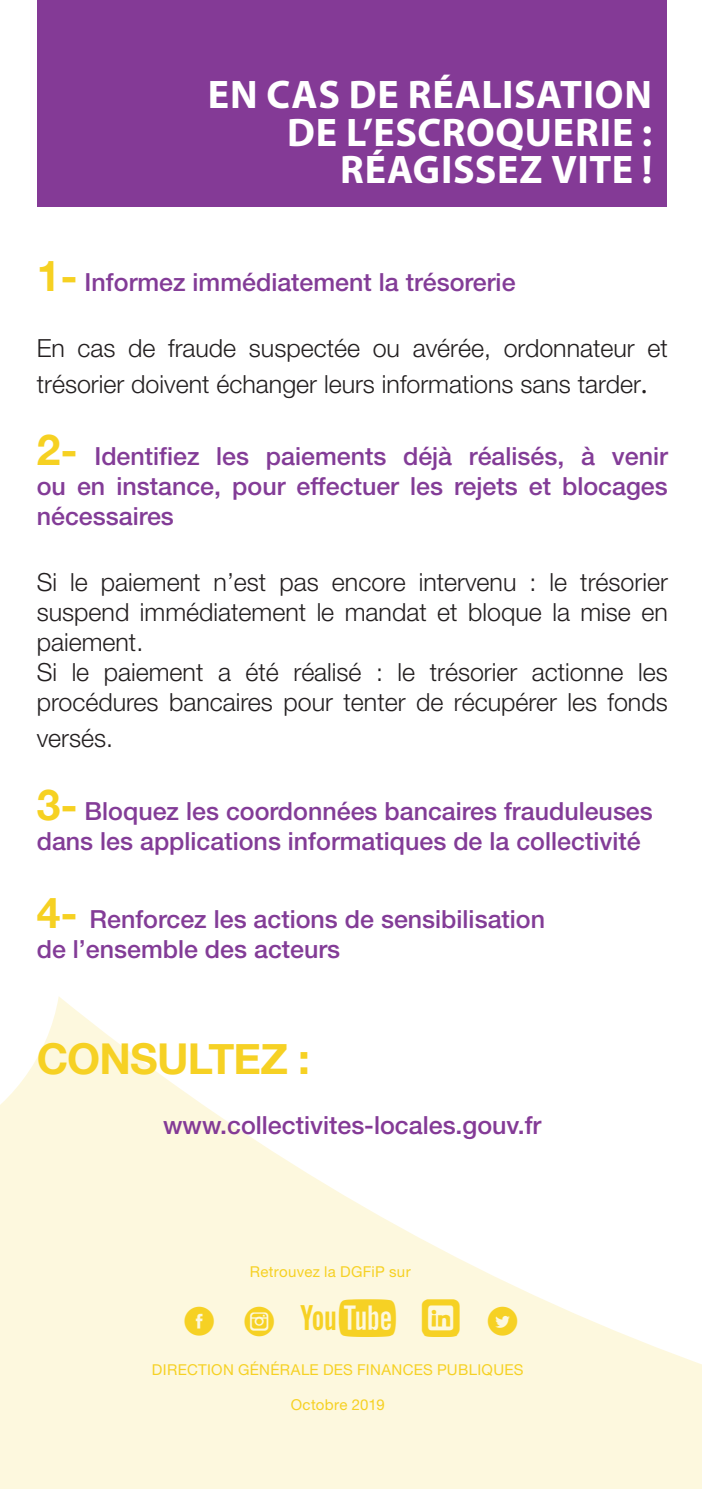
<style>
.page{position:relative;width:702px;height:1489px;background:#fff}
.page>*{position:absolute;margin:0;border:0;box-sizing:border-box;transform-origin:0 0}
.t1{font:45px "socialtype";color:#f6d124}
.t2{font:700 42.5px "Helvetica Neue";letter-spacing:-.02em;color:#f6d124}
.t3{font:700 40px/37.5px "Myriad Pro";letter-spacing:.02em;color:#fff;text-align:right}
.t4{font:300 25px/30px "Helvetica Neue";color:#231f20}
.t5{font:500 25px/30px "Helvetica Neue";color:#833c97;text-align:justify}
.t6{font:500 25px "Helvetica Neue";color:#843a96}
.t7{font:15px "Helvetica Neue";letter-spacing:.02em;color:#f6d124}
.s1{font-weight:700;font-size:42.5px;color:#f6d122}
.s2{font-family:"Minion Pro";font-weight:400;font-size:30px}
.s3{font-family:"Sociallogostfb"}
</style>
<div class="page">
<svg style="left:0;top:997px;width:702px;height:491px;fill:#fdf8de"></svg>
<div style="left:37px;top:0;width:629px;height:206px;background:#843a96"></div>
<p class="t3" style="left:208px;top:75px;width:446px">EN CAS DE RÉALISATION<br>DE L’ESCROQUERIE :<br>RÉAGISSEZ VITE !</p>
<p class="t5" style="left:37px;top:266px;width:480px"><span class="s1">1-</span> Informez immédiatement la trésorerie</p>
<p class="t4" style="left:37px;top:329px;width:632px;line-height:36px">En cas de fraude suspectée ou avérée, ordonnateur et trésorier doivent échanger leurs informations sans tarder<span class="s2">.</span></p>
<p class="t5" style="left:37px;top:441px;width:632px"><span class="s1">2-</span> Identifiez les paiements déjà réalisés, à venir ou en instance, pour effectuer les rejets et blocages nécessaires</p>
<p class="t4" style="left:37px;top:567px;width:632px;text-align:justify">Si le paiement n’est pas encore intervenu : le trésorier suspend immédiatement le mandat et bloque la mise en paiement.</p>
<p class="t4" style="left:37px;top:657px;width:632px">Si le paiement a été réalisé : le trésorier actionne les procédures bancaires pour tenter de récupérer les fonds</p>
<p class="t4" style="left:37px;top:723px;width:78px">versés.</p>
<p class="t5" style="left:37px;top:795px;width:617px"><span class="s1">3-</span> Bloquez les coordonnées bancaires frauduleuses dans les applications informatiques de la collectivité</p>
<p class="t5" style="left:37px;top:904px;width:510px"><span class="s1">4-</span> Renforcez les actions de sensibilisation</p>
<p class="t5" style="left:37px;top:934px;width:305px">de l’ensemble des acteurs</p>
<p class="t2" style="left:37px;top:1032px;width:275px">CONSULTEZ :</p>
<p class="t6" style="left:163px;top:1109px;width:380px">www.collectivites-locales.gouv.fr</p>
<p class="t7" style="left:250px;top:1262px;width:162px">Retrouvez la DGFiP sur</p>
<p class="t1" style="left:180px;top:1294px;width:342px">B V <span class="s3">B 1</span> A</p>
<p class="t7" style="left:152px;top:1360px;width:373px">DIRECTION GÉNÉRALE DES FINANCES PUBLIQUES</p>
<p class="t7" style="left:291px;top:1395px;width:95px">Octobre 2019</p>
</div>
